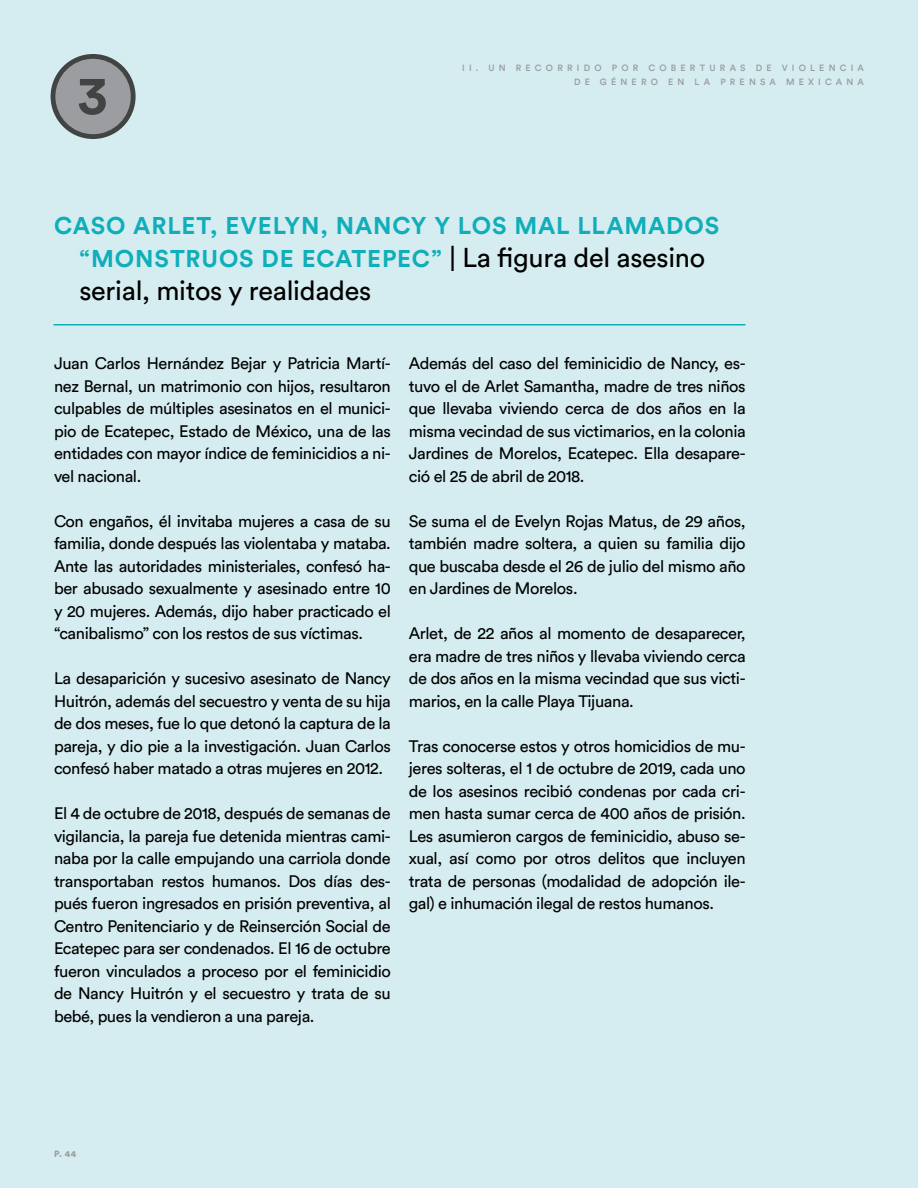
<style>
.page{position:relative;width:918px;height:1188px;background:#d5edf1}
.page>*{position:absolute;margin:0;border:0;box-sizing:border-box;transform-origin:0 0}
.t1{font:27px "Circular Std";letter-spacing:-.01em;color:#000}
.t2{font:700 24px/33px "Circular Std";letter-spacing:.035em;color:#10aeb9;text-align:center}
.t3{font:16.5px/22.5px "Circular Std";letter-spacing:-.025em;color:#000;text-align:justify}
.t4{font:500 9px/13.5px "Circular Std";letter-spacing:.465em;color:#9b9da0;text-align:right}
.t5{font:900 9px "Circular Std";color:#9b9da0}
.s1{font-weight:400;font-size:27px;color:#000}
</style>
<div class="page">
<svg style="left:51px;top:54px;width:85px;height:85px"></svg>
<hr style="left:54px;top:324px;width:691px;height:2px;background:#10aeb9">
<p class="t4" style="left:462px;top:61px;width:403px">II. UN RECORRIDO POR COBERTURAS DE VIOLENCIA<br>DE GÉNERO EN LA PRENSA MEXICANA</p>
<h2 class="t2" style="left:54px;top:209px;width:667px">CASO ARLET, EVELYN, NANCY Y LOS MAL LLAMADOS “MONSTRUOS DE ECATEPEC” <span class="s1">| La figura del asesino</span></h2>
<h1 class="t1" style="left:79px;top:274px;width:293px">serial, mitos y realidades</h1>
<p class="t3" style="left:54px;top:352px;width:338px">Juan Carlos Hernández Bejar y Patricia Martí&shy;nez Bernal, un matrimonio con hijos, resultaron culpables de múltiples asesinatos en el munici&shy;pio de Ecatepec, Estado de México, una de las entidades con mayor índice de feminicidios a ni&shy;vel nacional.</p>
<p class="t3" style="left:54px;top:509px;width:338px">Con engaños, él invitaba mujeres a casa de su familia, donde después las violentaba y mataba.<br>Ante las autoridades ministeriales, confesó ha&shy;ber abusado sexualmente y asesinado entre 10 y 20 mujeres. Además, dijo haber practicado el “canibalismo” con los restos de sus víctimas.</p>
<p class="t3" style="left:54px;top:667px;width:338px">La desaparición y sucesivo asesinato de Nancy Huitrón, además del secuestro y venta de su hija de dos meses, fue lo que detonó la captura de la pareja, y dio pie a la investigación. Juan Carlos confesó haber matado a otras mujeres en 2012.</p>
<p class="t3" style="left:54px;top:802px;width:338px">El 4 de octubre de 2018, después de semanas de vigilancia, la pareja fue detenida mientras cami&shy;naba por la calle empujando una carriola donde transportaban restos humanos. Dos días des&shy;pués fueron ingresados en prisión preventiva, al Centro Penitenciario y de Reinserción Social de Ecatepec para ser condenados. El 16 de octubre fueron vinculados a proceso por el feminicidio de Nancy Huitrón y el secuestro y trata de su bebé, pues la vendieron a una pareja.</p>
<p class="t3" style="left:409px;top:352px;width:338px">Además del caso del feminicidio de Nancy, es&shy;tuvo el de Arlet Samantha, madre de tres niños que llevaba viviendo cerca de dos años en la misma vecindad de sus victimarios, en la colonia Jardines de Morelos, Ecatepec. Ella desapare&shy;ció el 25 de abril de 2018.</p>
<p class="t3" style="left:409px;top:509px;width:338px">Se suma el de Evelyn Rojas Matus, de 29 años, también madre soltera, a quien su familia dijo que buscaba desde el 26 de julio del mismo año en Jardines de Morelos.</p>
<p class="t3" style="left:409px;top:622px;width:338px">Arlet, de 22 años al momento de desaparecer, era madre de tres niños y llevaba viviendo cerca de dos años en la misma vecindad que sus victi&shy;marios, en la calle Playa Tijuana.</p>
<p class="t3" style="left:409px;top:734px;width:338px">Tras conocerse estos y otros homicidios de mu&shy;jeres solteras, el 1 de octubre de 2019, cada uno de los asesinos recibió condenas por cada cri&shy;men hasta sumar cerca de 400 años de prisión.<br>Les asumieron cargos de feminicidio, abuso se&shy;xual, así como por otros delitos que incluyen trata de personas (modalidad de adopción ile&shy;gal) e inhumación ilegal de restos humanos.</p>
<p class="t5" style="left:54px;top:1147px;width:24px">P. 44</p>
</div>
